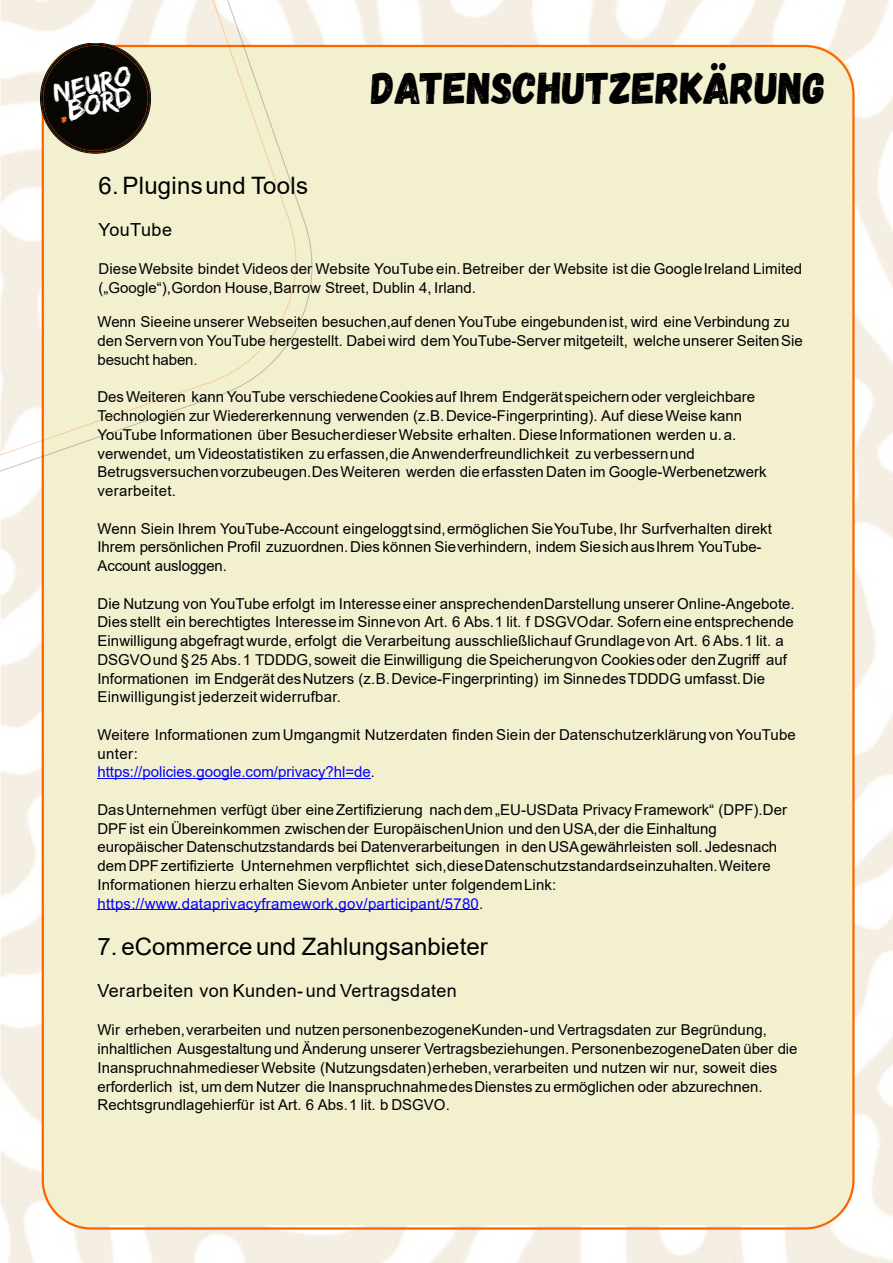
<style>
.page{position:relative;width:893px;height:1263px;background:#fff}
.page>*{position:absolute;margin:0;border:0;box-sizing:border-box;transform-origin:0 0}
.t1{font:45px "Gagalin";color:#000}
.t2{font:29.1px "Edo SZ";color:#fff}
.t3{font:24px "Arial";color:#000}
.t4{font:18px "Arial";letter-spacing:.02em;color:#000}
.t5{font:15px/18.8px "Arial";color:#000}
.s1{color:#f26421}
.s2{color:#00f}
</style>
<div class="page">
<img style="left:0;top:0;width:893px;height:1263px">
<div style="left:43px;top:46px;width:810px;height:1179px;background:#f3f0d0;border-radius:41px"></div>
<hr style="left:97px;top:778px;width:274px;height:1px;background:#00f">
<hr style="left:97px;top:909px;width:382px;height:1px;background:#00f">
<svg style="left:0;top:0;width:330px;height:510px"></svg>
<svg style="left:0;top:0;width:313px;height:491px"></svg>
<svg style="left:41px;top:43px;width:110px;height:110px"></svg>
<h2 class="t2" style="left:51px;top:83px;width:81px;rotate:-14deg">NEURO</h2>
<h2 class="t2" style="left:56px;top:102px;width:76px;rotate:-14deg"><span class="s1">.</span>BORD</h2>
<h1 class="t1" style="left:371px;top:62px;width:456px">DATENSCHUTZERKÄRUNG</h1>
<h3 class="t3" style="left:99px;top:177px;width:211px">6. Plugins und Tools</h3>
<p class="t4" style="left:99px;top:223px;width:75px">YouTube</p>
<p class="t5" style="left:99px;top:261px;width:705px">Diese Website bindet Videos der Website YouTube ein. Betreiber der Website ist die Google Ireland Limited („Google“), Gordon House, Barrow Street, Dublin 4, Irland.</p>
<p class="t5" style="left:97px;top:314px;width:707px">Wenn Sie eine unserer Webseiten besuchen, auf denen YouTube eingebunden ist, wird eine Verbindung zu den Servern von YouTube hergestellt. Dabei wird dem YouTube-Server mitgeteilt, welche unserer Seiten Sie besucht haben.</p>
<p class="t5" style="left:97px;top:389px;width:671px">Des Weiteren kann YouTube verschiedene Cookies auf Ihrem Endgerät speichern oder vergleichbare Technologien zur Wiedererkennung verwenden (z. B. Device-Fingerprinting). Auf diese Weise kann YouTube Informationen über Besucher dieser Website erhalten. Diese Informationen werden u. a. verwendet, um Videostatistiken zu erfassen, die Anwenderfreundlichkeit zu verbessern und Betrugsversuchen vorzubeugen. Des Weiteren werden die erfassten Daten im Google-Werbenetzwerk verarbeitet.</p>
<p class="t5" style="left:97px;top:520px;width:676px">Wenn Sie in Ihrem YouTube-Account eingeloggt sind, ermöglichen Sie YouTube, Ihr Surfverhalten direkt<br>Ihrem persönlichen Profil zuzuordnen. Dies können Sie verhindern, indem Sie sich aus Ihrem YouTube-<br>Account ausloggen.</p>
<p class="t5" style="left:97px;top:595px;width:699px">Die Nutzung von YouTube erfolgt im Interesse einer ansprechenden Darstellung unserer Online-Angebote.<br>Dies stellt ein berechtigtes Interesse im Sinne von Art. 6 Abs. 1 lit. f DSGVO dar. Sofern eine entsprechende Einwilligung abgefragt wurde, erfolgt die Verarbeitung ausschließlich auf Grundlage von Art. 6 Abs. 1 lit. a DSGVO und § 25 Abs. 1 TDDDG, soweit die Einwilligung die Speicherung von Cookies oder den Zugriff auf Informationen im Endgerät des Nutzers (z. B. Device-Fingerprinting) im Sinne des TDDDG umfasst. Die Einwilligung ist jederzeit widerrufbar.</p>
<p class="t5" style="left:97px;top:727px;width:700px">Weitere Informationen zum Umgang mit Nutzerdaten finden Sie in der Datenschutzerklärung von YouTube unter:<br><span class="s2">https://policies.google.com/privacy?hl=de</span>.</p>
<p class="t5" style="left:97px;top:802px;width:691px">Das Unternehmen verfügt über eine Zertifizierung nach dem „EU-USData Privacy Framework“ (DPF). Der DPF ist ein Übereinkommen zwischen der Europäischen Union und den USA, der die Einhaltung europäischer Datenschutzstandards bei Datenverarbeitungen in den USA gewährleisten soll. Jedes nach dem DPF zertifizierte Unternehmen verpflichtet sich, diese Datenschutzstandards einzuhalten. Weitere Informationen hierzu erhalten Sie vom Anbieter unter folgendem Link: <span class="s2">https://www.dataprivacyframework.gov/participant/5780</span>.</p>
<h3 class="t3" style="left:97px;top:938px;width:392px">7. eCommerce und Zahlungsanbieter</h3>
<p class="t4" style="left:97px;top:984px;width:361px">Verarbeiten von Kunden- und Vertragsdaten</p>
<p class="t5" style="left:97px;top:1022px;width:702px">Wir erheben, verarbeiten und nutzen personenbezogene Kunden- und Vertragsdaten zur Begründung, inhaltlichen Ausgestaltung und Änderung unserer Vertragsbeziehungen. Personenbezogene Daten über die Inanspruchnahme dieser Website (Nutzungsdaten) erheben, verarbeiten und nutzen wir nur, soweit dies erforderlich ist, um dem Nutzer die Inanspruchnahme des Dienstes zu ermöglichen oder abzurechnen.<br>Rechtsgrundlage hierfür ist Art. 6 Abs. 1 lit. b DSGVO.</p>
</div>
